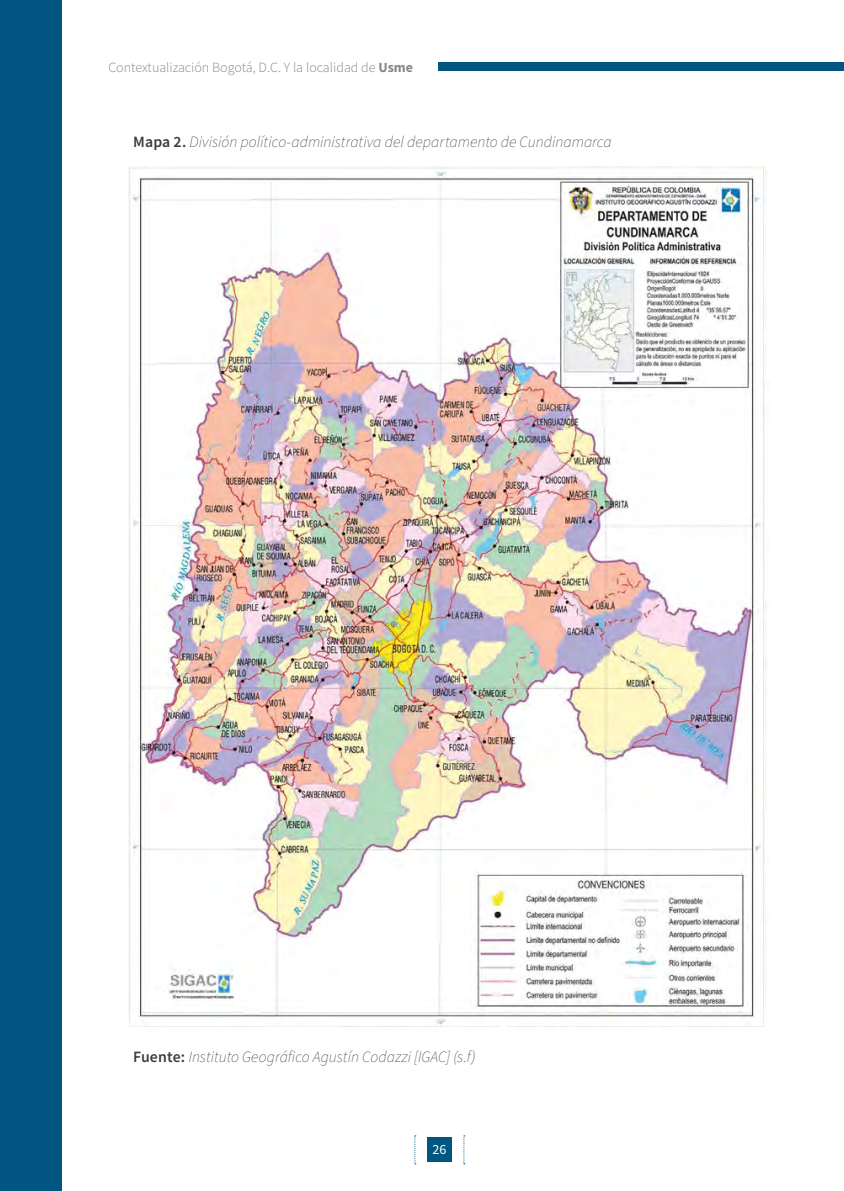
<style>
.page{position:relative;width:844px;height:1191px;background:#fff}
.page>*{position:absolute;margin:0;border:0;box-sizing:border-box;transform-origin:0 0}
.t1{font:italic 200 15.75px "Source Sans Pro";color:#3c3c3b}
.t2{font:300 14px "Source Sans Pro";color:#878787}
.t3{font:14px "Source Sans Pro";color:#fff}
.s1{font-weight:700}
.s2{font-weight:600;font-style:normal}
</style>
<div class="page">
<img style="left:128px;top:166px;width:638px;height:861px">
<div style="left:0;top:0;width:61px;height:1191px;background:#005681"></div>
<div style="left:439px;top:63px;width:404px;height:8px;background:#005681"></div>
<svg style="left:414px;top:1135px;width:2px;height:29px"></svg>
<svg style="left:463px;top:1135px;width:2px;height:29px"></svg>
<div style="left:427px;top:1137px;width:24px;height:25px;background:#005681"></div>
<p class="t2" style="left:108px;top:59px;width:306px">Contextualización Bogotá, D.C. Y la localidad de <span class="s1">Usme</span></p>
<p class="t1" style="left:133px;top:132px;width:480px"><span class="s2">Mapa 2.</span> División político-administrativa del departamento de Cundinamarca</p>
<p class="t1" style="left:133px;top:1046px;width:344px"><span class="s2">Fuente:</span> Instituto Geográfico Agustín Codazzi [IGAC] (s.f)</p>
<p class="t3" style="left:432px;top:1140px;width:15px">26</p>
</div>
